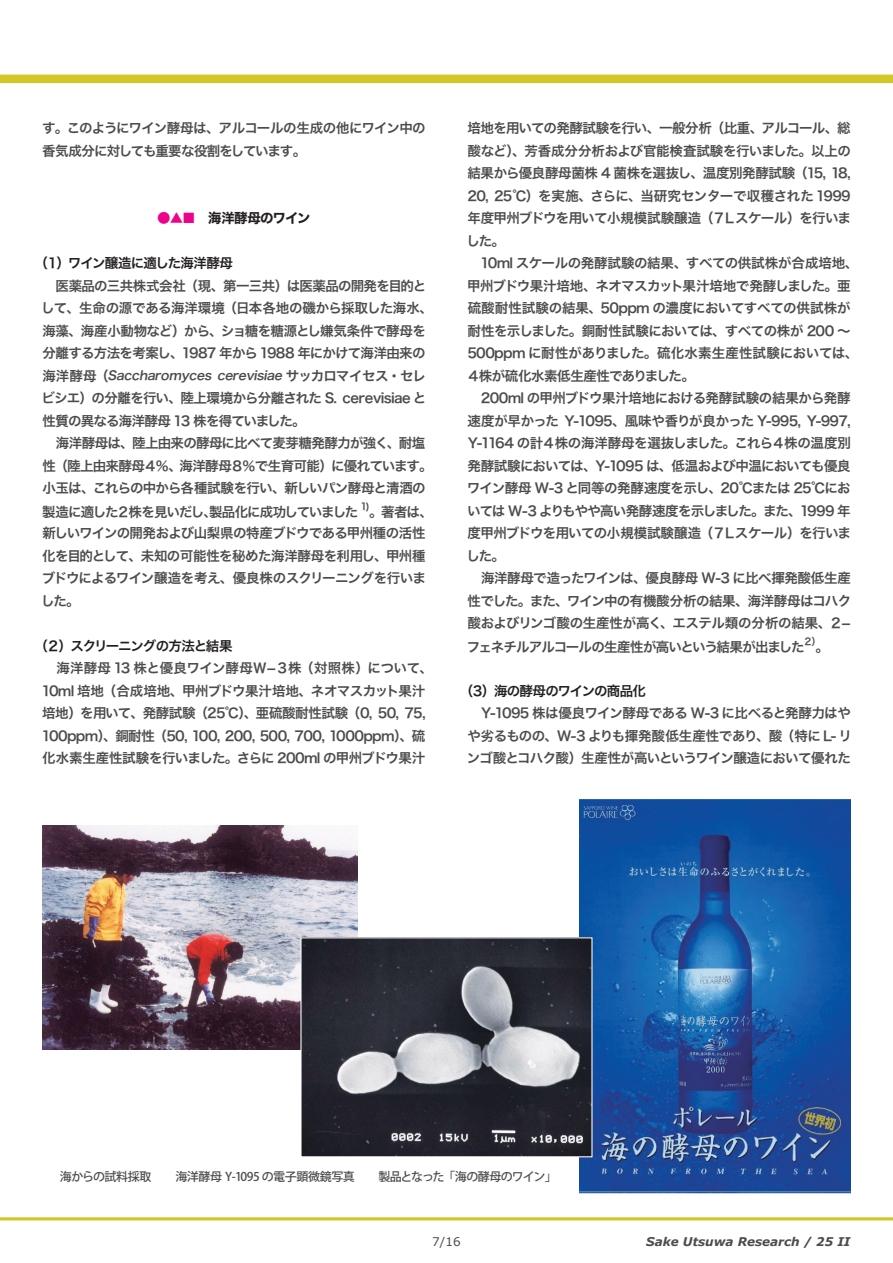
<style>
.page{position:relative;width:893px;height:1263px;background:#fff}
.page>*{position:absolute;margin:0;border:0;box-sizing:border-box;transform-origin:0 0}
.t1{font:13.5px/22.5px "Hiragino Sans W6";letter-spacing:-.045em;color:#4b4c4d}
.t2{font:13.5px "Hiragino Sans W6";letter-spacing:-.06em;color:#231f20}
.t3{font:13.5px "Hiragino Sans W6";letter-spacing:-.065em;color:#4b4c4d}
.t4{font:13.5px "Hiragino Sans W6";letter-spacing:-.08em;color:#4b4c4d}
.t5{font:13.5px "Hiragino Sans W7";letter-spacing:-.045em;color:#231f20}
.t6{font:italic 12.3px "Hiragino Sans W6";color:#4b4c4d}
.t7{font:500 12px "Koz Go Pro";letter-spacing:-.045em;color:#4b4c4d}
.t8{font:italic 700 12px "Verdana";color:#4b4c4d}
.t9{font:12px "Verdana";color:#4b4c4d}
.t10{font:9.6px "Hiragino Sans W6";color:#4b4c4d}
.s1{color:#ed028c}
.s2{font-style:normal;font-size:13.5px}
</style>
<div class="page">
<div style="left:0;top:75px;width:893px;height:8px;background:#d3c627"></div>
<hr style="left:0;top:1217px;width:893px;height:3px;background:#d3c627">
<img style="left:579px;top:799px;width:271px;height:394px">
<img style="left:43px;top:826px;width:315px;height:224px">
<img style="left:302px;top:939px;width:288px;height:216px">
<p class="t1" style="left:42px;top:116px;width:385px">す。このようにワイン酵母は、アルコールの生成の他にワイン中の香気成分に対しても重要な役割をしています。</p>
<p class="t5" style="left:157px;top:208px;width:155px"><span class="s1">●▲■</span>　海洋酵母のワイン</p>
<p class="t2" style="left:35px;top:251px;width:213px">（１）ワイン醸造に適した海洋酵母　</p>
<p class="t1" style="left:41px;top:274px;width:393px">　医薬品の三共株式会社（現、第一三共）は医薬品の開発を目的として、生命の源である海洋環境（日本各地の磯から採取した海水、海藻、海産小動物など）から、ショ糖を糖源とし嫌気条件で酵母を分離する方法を考案し、1987 年から 1988 年にかけて海洋由来の</p>
<p class="t6" style="left:42px;top:365px;width:385px"><span class="s2">海洋酵母（</span>Saccharomyces cerevisiae <span class="s2">サッカロマイセス・セレ</span></p>
<p class="t1" style="left:41px;top:386px;width:393px">ビシエ）の分離を行い、陸上環境から分離された S. cerevisiae と性質の異なる海洋酵母 13 株を得ていました。<br>　海洋酵母は、陸上由来の酵母に比べて麦芽糖発酵力が強く、耐塩性（陸上由来酵母４％、海洋酵母８％で生育可能）に優れています。小玉は、これらの中から各種試験を行い、新しいパン酵母と清酒の</p>
<p class="t4" style="left:42px;top:500px;width:318px">製造に適した２株を見いだし、製品化に成功していました</p>
<p class="t10" style="left:360px;top:498px;width:11px">1)</p>
<p class="t1" style="left:42px;top:501px;width:392px;line-height:21px;text-indent:327px">。著者は、新しいワインの開発および山梨県の特産ブドウである甲州種の活性</p>
<p class="t1" style="left:41px;top:544px;width:386px;text-align:justify">化を目的として、未知の可能性を秘めた海洋酵母を利用し、甲州種ブドウによるワイン醸造を考え、優良株のスクリーニングを行いました。</p>
<p class="t2" style="left:35px;top:633px;width:199px">（２）スクリーニングの方法と結果</p>
<p class="t1" style="left:41px;top:656px;width:393px">　海洋酵母 13 株と優良ワイン酵母Ｗ−３株（対照株）について、10ml 培地（合成培地、甲州ブドウ果汁培地、ネオマスカット果汁培地）を用いて、発酵試験（25℃）、亜硫酸耐性試験（0, 50, 75, 100ppm）、銅耐性（50, 100, 200, 500, 700, 1000ppm）、硫化水素生産性試験を行いました。さらに 200ml の甲州ブドウ果汁</p>
<p class="t1" style="left:466px;top:116px;width:393px">培地を用いての発酵試験を行い、一般分析（比重、アルコール、総酸など）、芳香成分分析および官能検査試験を行いました。以上の結果から優良酵母菌株 4 菌株を選抜し、温度別発酵試験（15, 18, 20, 25℃）を実施、さらに、当研究センターで収穫された 1999年度甲州ブドウを用いて小規模試験醸造（７Ｌスケール）を行いました。<br>　10ml スケールの発酵試験の結果、すべての供試株が合成培地、甲州ブドウ果汁培地、ネオマスカット果汁培地で発酵しました。亜硫酸耐性試験の結果、50ppm の濃度においてすべての供試株が耐性を示しました。銅耐性試験においては、すべての株が 200 〜500ppm に耐性がありました。硫化水素生産性試験においては、４株が硫化水素低生産性でありました。<br>　200ml の甲州ブドウ果汁培地における発酵試験の結果から発酵速度が早かった Y-1095、風味や香りが良かった Y-995, Y-997, Y-1164 の計４株の海洋酵母を選抜しました。これら４株の温度別発酵試験においては、Y-1095 は、低温および中温においても優良ワイン酵母 W-3 と同等の発酵速度を示し、20℃または 25℃においては W-3 よりもやや高い発酵速度を示しました。また、1999 年度甲州ブドウを用いての小規模試験醸造（７Ｌスケール）を行いました。<br>　海洋酵母で造ったワインは、優良酵母 W-3 に比べ揮発酸低生産性でした。また、ワイン中の有機酸分析の結果、海洋酵母はコハク酸およびリンゴ酸の生産性が高く、エステル類の分析の結果、２−</p>
<p class="t3" style="left:467px;top:635px;width:339px">フェネチルアルコールの生産性が高いという結果が出ました</p>
<p class="t10" style="left:803px;top:633px;width:20px">２）</p>
<p class="t1" style="left:815px;top:635px;width:15px">。</p>
<p class="t2" style="left:460px;top:678px;width:188px">（3）海の酵母のワインの商品化</p>
<p class="t1" style="left:467px;top:701px;width:386px;text-align:justify">　Y-1095 株は優良ワイン酵母である W-3 に比べると発酵力はやや劣るものの、W-3 よりも揮発酸低生産性であり、酸（特に L- リンゴ酸とコハク酸）生産性が高いというワイン醸造において優れた</p>
<p class="t7" style="left:60px;top:1169px;width:498px">海からの試料採取　　海洋酵母 Y-1095 の電子顕微鏡写真　　製品となった「海の酵母のワイン」</p>
<p class="t9" style="left:432px;top:1234px;width:30px">7/16</p>
<p class="t8" style="left:646px;top:1234px;width:206px">Sake Utsuwa Research / 25 II</p>
</div>
